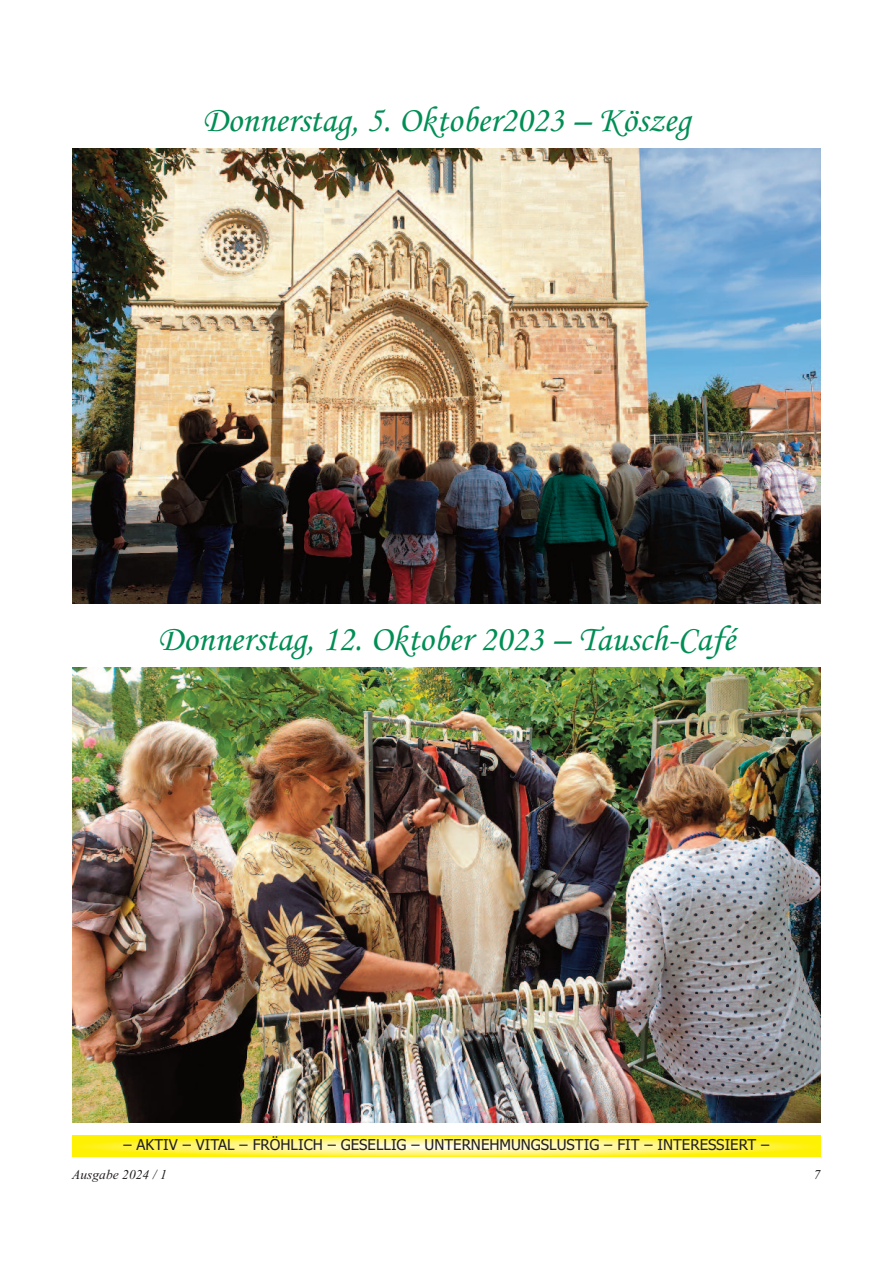
<style>
.page{position:relative;width:893px;height:1263px;background:#fff}
.page>*{position:absolute;margin:0;border:0;box-sizing:border-box;transform-origin:0 0}
.t1{font:36px "Monotype Corsiva";color:#008e54}
.t2{font:15px "Tahoma";color:#231f20}
.t3{font:italic 13.5px "Times New Roman";color:#231f20}
</style>
<div class="page">
<svg style="left:72px;top:1135px;width:749px;height:22px;background:#fff452"></svg>
<img style="left:72px;top:149px;width:749px;height:455px">
<img style="left:72px;top:668px;width:749px;height:455px">
<h1 class="t1" style="left:202px;top:98px;width:490px">Donnerstag, 5. Oktober2023 – Köszeg</h1>
<h1 class="t1" style="left:158px;top:616px;width:579px">Donnerstag, 12. Oktober 2023 – Tausch-Café</h1>
<p class="t2" style="left:124px;top:1136px;width:647px">– AKTIV – VITAL – FRÖHLICH – GESELLIG – UNTERNEHMUNGSLUSTIG – FIT – INTERESSIERT –</p>
<p class="t3" style="left:72px;top:1166px;width:96px">Ausgabe 2024 / 1</p>
<p class="t3" style="left:814px;top:1166px;width:8px">7</p>
</div>
